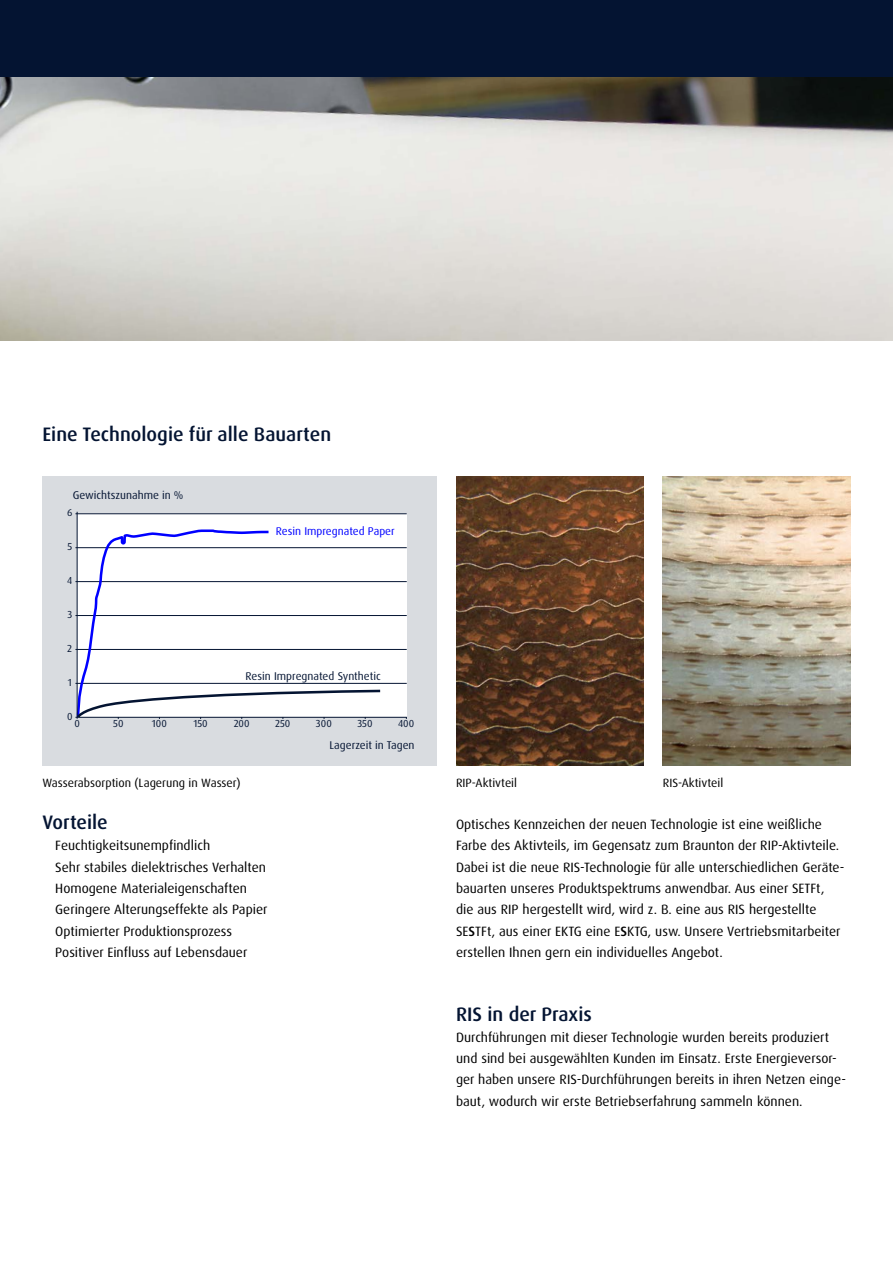
<style>
.page{position:relative;width:893px;height:1263px;background:#fff}
.page>*{position:absolute;margin:0;border:0;box-sizing:border-box;transform-origin:0 0}
.Innensublines{font:500 19.5px "Dax OT";color:#041432}
.copy_9pt{font:13.5px/21.3px "Dax OT";color:#000}
.copy_7_5pt{font:12px "Dax OT";color:#000}
.copy_7_5pt-2{font:11.25px "Dax OT";color:#041432}
.copy_7_5pt-3{font:11.25px "Dax OT";color:#00f}
.t1{font:10.2px "Dax OT";color:#041432}
.s1{font-weight:500}
</style>
<div class="page">
<img style="left:0;top:77px;width:893px;height:263px">
<img style="left:663px;top:476px;width:187px;height:289px">
<img style="left:456px;top:476px;width:188px;height:289px">
<div style="left:43px;top:476px;width:394px;height:289px;background:#d9dce0"></div>
<div style="left:77px;top:514px;width:330px;height:203px;background:#fff"></div>
<hr style="left:75px;top:683px;width:332px;height:1px;background:#041432">
<hr style="left:75px;top:649px;width:332px;height:1px;background:#041432">
<hr style="left:75px;top:615px;width:332px;height:1px;background:#041432">
<hr style="left:75px;top:581px;width:332px;height:1px;background:#041432">
<hr style="left:75px;top:547px;width:332px;height:1px;background:#041432">
<hr style="left:75px;top:513px;width:332px;height:1px;background:#041432">
<svg style="left:75px;top:528px;width:308px;height:191px"></svg>
<hr style="left:77px;top:512px;width:1px;height:207px;background:#041432">
<hr style="left:75px;top:717px;width:332px;height:1px;background:#041432">
<div style="left:0;top:0;width:893px;height:77px;background:#041432"></div>
<p class="Innensublines" style="left:43px;top:421px;width:290px">Eine Technologie für alle Bauarten</p>
<p class="copy_7_5pt-2" style="left:73px;top:488px;width:112px">Gewichtszunahme in %</p>
<p class="t1" style="left:67px;top:506px;width:7px">6</p>
<p class="t1" style="left:67px;top:540px;width:6px">5</p>
<p class="t1" style="left:67px;top:574px;width:7px">4</p>
<p class="t1" style="left:67px;top:608px;width:6px">3</p>
<p class="t1" style="left:67px;top:642px;width:6px">2</p>
<p class="t1" style="left:68px;top:676px;width:6px">1</p>
<p class="t1" style="left:67px;top:710px;width:7px">0</p>
<p class="t1" style="left:74px;top:717px;width:7px">0</p>
<p class="copy_7_5pt-3" style="left:276px;top:524px;width:120px">Resin Impregnated Paper</p>
<p class="copy_7_5pt-2" style="left:246px;top:669px;width:137px">Resin Impregnated Synthetic</p>
<p class="t1" style="left:113px;top:717px;width:12px">50</p>
<p class="t1" style="left:152px;top:717px;width:17px">100</p>
<p class="t1" style="left:193px;top:717px;width:16px">150</p>
<p class="t1" style="left:234px;top:717px;width:17px">200</p>
<p class="t1" style="left:275px;top:717px;width:17px">250</p>
<p class="t1" style="left:316px;top:717px;width:17px">300</p>
<p class="t1" style="left:357px;top:717px;width:17px">350</p>
<p class="t1" style="left:398px;top:717px;width:18px">400</p>
<p class="copy_7_5pt-2" style="left:330px;top:738px;width:87px">Lagerzeit in Tagen</p>
<p class="copy_7_5pt" style="left:43px;top:775px;width:200px">Wasserabsorption (Lagerung in Wasser)</p>
<p class="copy_7_5pt" style="left:663px;top:775px;width:62px">RIS-Aktivteil</p>
<p class="copy_9pt" style="left:456px;top:814px;width:390px">Optisches Kennzeichen der neuen Technologie ist eine weißliche Farbe des Aktivteils, im Gegensatz zum Braunton der RIP-Aktivteile.<br>Dabei ist die neue RIS-Technologie für alle unterschiedlichen Geräte&shy;bauarten unseres Produktspektrums anwendbar. Aus einer SETFt, die aus RIP hergestellt wird, wird z. B. eine aus RIS hergestellte SE<span class="s1">S</span>TFt, aus einer EKTG eine E<span class="s1">S</span>KTG, usw. Unsere Vertriebsmitarbeiter erstellen Ihnen gern ein individuelles Angebot.</p>
<p class="copy_7_5pt" style="left:456px;top:775px;width:63px">RIP-Aktivteil</p>
<p class="Innensublines" style="left:43px;top:810px;width:67px">Vorteile</p>
<p class="copy_9pt" style="left:55px;top:835px;width:156px">Feuchtigkeitsunempfindlich</p>
<p class="copy_9pt" style="left:55px;top:856px;width:212px">Sehr stabiles dielektrisches Verhalten</p>
<p class="copy_9pt" style="left:55px;top:878px;width:193px">Homogene Materialeigenschaften</p>
<p class="copy_9pt" style="left:55px;top:899px;width:214px">Geringere Alterungseffekte als Papier</p>
<p class="copy_9pt" style="left:55px;top:920px;width:178px">Optimierter Produktionsprozess</p>
<p class="copy_9pt" style="left:55px;top:941px;width:194px">Positiver Einfluss auf Lebensdauer</p>
<p class="Innensublines" style="left:456px;top:1001px;width:137px">RIS in der Praxis</p>
<p class="copy_9pt" style="left:456px;top:1027px;width:391px">Durchführungen mit dieser Technologie wurden bereits produziert und sind bei ausgewählten Kunden im Einsatz. Erste Energieversor&shy;ger haben unsere RIS-Durchführungen bereits in ihren Netzen einge&shy;baut, wodurch wir erste Betriebserfahrung sammeln können.</p>
</div>
